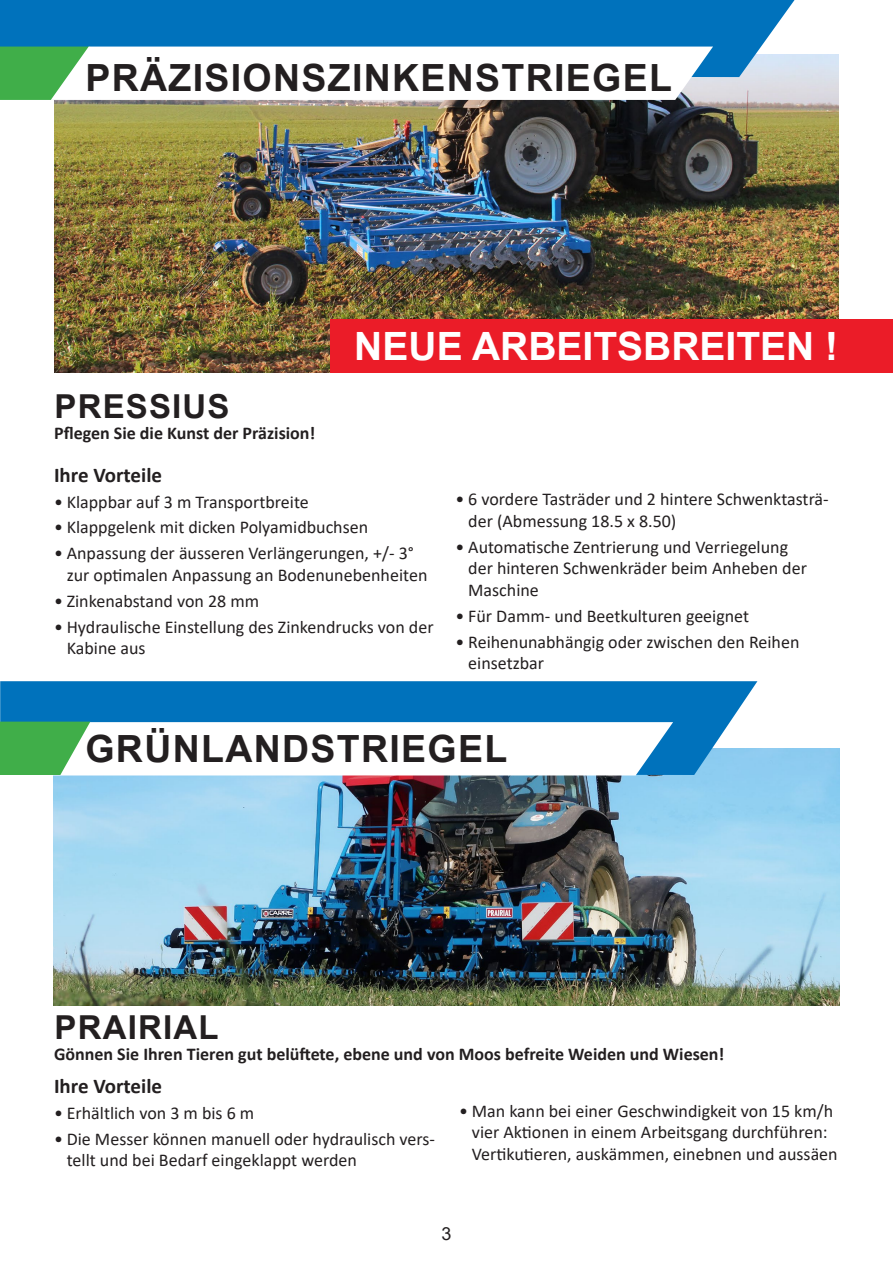
<style>
.page{position:relative;width:893px;height:1263px;background:#fff}
.page>*{position:absolute;margin:0;border:0;box-sizing:border-box;transform-origin:0 0}
.t1{font:700 39px "Arial";color:#fff}
.t2{font:700 37.5px "Arial";letter-spacing:.035em;color:#231f20}
.t3{font:700 33px "Arial";letter-spacing:.035em;color:#231f20}
.t4{font:700 21px "Calibri";color:#231f20}
.t5{font:18px/21.6px "Calibri";color:#231f20}
.t6{font:700 18px "Calibri";color:#231f20}
.t7{font:18px "Arial";color:#231f20}
</style>
<div class="page">
<img style="left:54px;top:748px;width:785px;height:257px">
<svg style="left:0;top:681px;width:757px;height:94px;background:#127cc1"></svg>
<img style="left:54px;top:54px;width:785px;height:318px">
<svg style="left:0;top:0;width:794px;height:77px;background:#0e79bf"></svg>
<div style="left:331px;top:319px;width:562px;height:53px;background:#eb1c28"></div>
<svg style="left:0;top:47px;width:713px;height:53px"></svg>
<svg style="left:0;top:722px;width:673px;height:53px"></svg>
<p class="t2" style="left:85px;top:51px;width:588px">PRÄZISIONSZINKENSTRIEGEL</p>
<p class="t3" style="left:55px;top:383px;width:176px">PRESSIUS</p>
<p class="t6" style="left:54px;top:421px;width:263px">Pflegen Sie die Kunst der Präzision!</p>
<p class="t1" style="left:354px;top:319px;width:485px">NEUE ARBEITSBREITEN !</p>
<p class="t4" style="left:54px;top:460px;width:110px">Ihre Vorteile</p>
<p class="t5" style="left:54px;top:490px;width:256px">• Klappbar auf 3 m Transportbreite</p>
<p class="t5" style="left:54px;top:516px;width:316px">• Klappgelenk mit dicken Polyamidbuchsen</p>
<p class="t5" style="left:67px;top:542px;width:362px;text-indent:-13px">• Anpassung der äusseren Verlängerungen, +/- 3° zur optimalen Anpassung an Bodenunebenheiten</p>
<p class="t5" style="left:54px;top:589px;width:207px">• Zinkenabstand von 28 mm</p>
<p class="t5" style="left:67px;top:615px;width:368px;text-indent:-13px">• Hydraulische Einstellung des Zinkendrucks von der<br>Kabine aus</p>
<p class="t5" style="left:468px;top:488px;width:362px;text-indent:-13px">• 6 vordere Tasträder und 2 hintere Schwenktasträ&shy;der (Abmessung 18.5 x 8.50)</p>
<p class="t5" style="left:468px;top:536px;width:340px;text-indent:-13px">• Automatische Zentrierung und Verriegelung der hinteren Schwenkräder beim Anheben der<br>Maschine</p>
<p class="t5" style="left:455px;top:605px;width:295px">• Für Damm- und Beetkulturen geeignet</p>
<p class="t5" style="left:468px;top:630px;width:333px;text-indent:-13px">• Reihenunabhängig oder zwischen den Reihen einsetzbar</p>
<p class="t2" style="left:85px;top:723px;width:423px">GRÜNLANDSTRIEGEL</p>
<p class="t3" style="left:55px;top:1004px;width:165px">PRAIRIAL</p>
<p class="t6" style="left:54px;top:1041px;width:672px">Gönnen Sie Ihren Tieren gut belüftete, ebene und von Moos befreite Weiden und Wiesen!</p>
<p class="t4" style="left:54px;top:1071px;width:110px">Ihre Vorteile</p>
<p class="t5" style="left:54px;top:1101px;width:202px">• Erhältlich von 3 m bis 6 m</p>
<p class="t5" style="left:67px;top:1127px;width:370px;text-indent:-13px">• Die Messer können manuell oder hydraulisch vers&shy;tellt und bei Bedarf eingeklappt werden</p>
<p class="t5" style="left:472px;top:1099px;width:367px;text-indent:-13px">• Man kann bei einer Geschwindigkeit von 15 km/h vier Aktionen in einem Arbeitsgang durchführen:<br>Vertikutieren, auskämmen, einebnen und aussäen</p>
<p class="t7" style="left:441px;top:1221px;width:12px">3</p>
</div>
